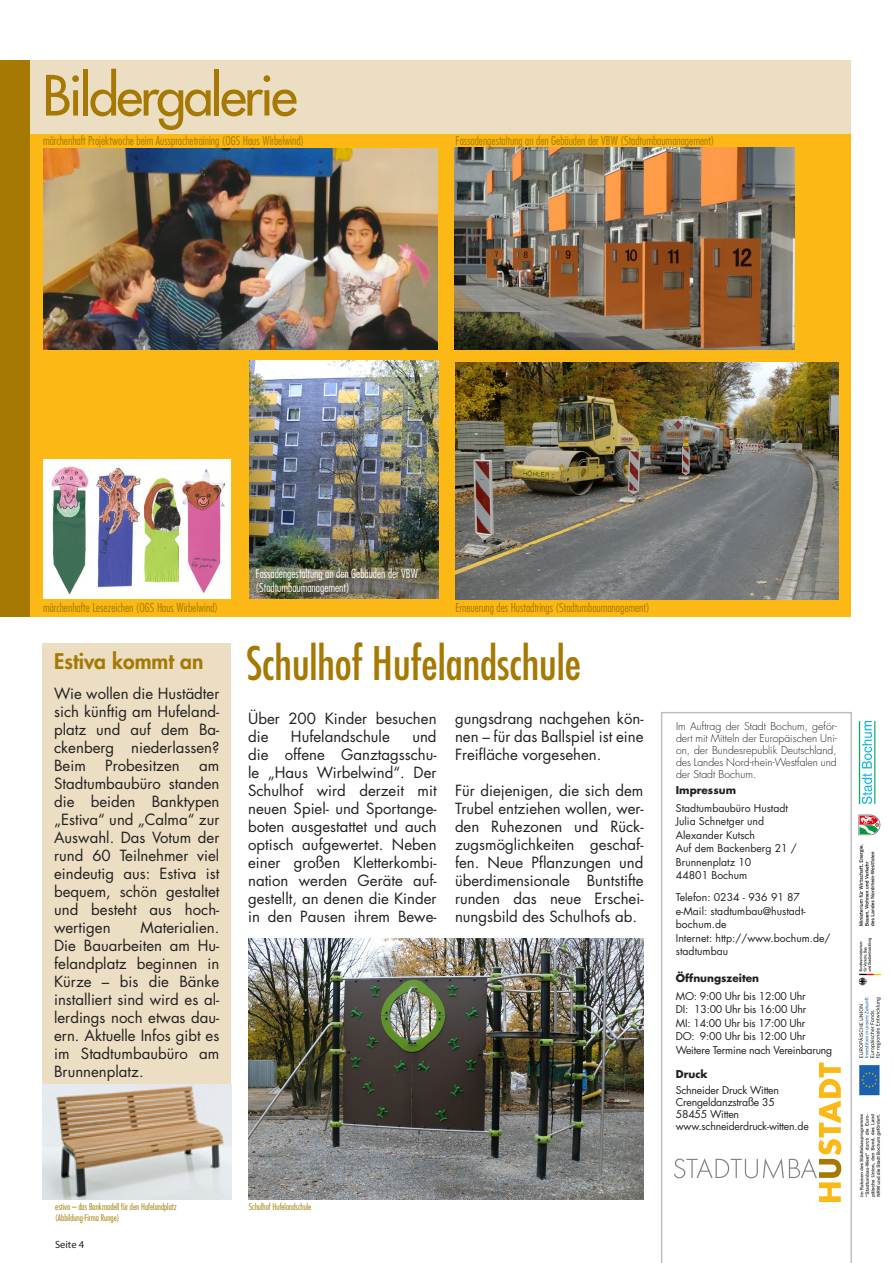
<style>
.page{position:relative;width:893px;height:1263px;background:#fff}
.page>*{position:absolute;margin:0;border:0;box-sizing:border-box;transform-origin:0 0}
.t1{font:500 54px "Futura Std";letter-spacing:-.05em;color:#a57903}
.t2{font:condensed 45px "Futura Std";color:#a57903}
.t3{font:800 21px "Futura LT";color:#a57903}
.t4{font:15px/18px "Futura Std";color:#231f20;text-align:justify}
.t5{font:300 condensed 12px "Futura Std";color:#a57903}
.t6{font:300 condensed 12px "Futura Std";color:#fff}
.t7{font:10.5px "Futura Std";letter-spacing:-.02em;color:#231f20}
.t8{font:10.5px/13.5px "Futura Std";color:#231f20}
.t9{font:300 10.5px/12px "Futura Std";color:#231f20;text-align:justify}
.t10{font:700 10.5px "Futura Std";color:#231f20}
.t11{font:10.5px "Myriad Pro";color:#231f20}
.t12{font:300 condensed 9px "Futura Std";color:#a57903}
</style>
<div class="page">
<div style="left:30px;top:60px;width:820px;height:74px;background:#ebdec2"></div>
<div style="left:43px;top:643px;width:188px;height:556px;background:#ebdec2"></div>
<svg style="left:661px;top:712px;width:191px;height:551px"></svg>
<svg style="left:674px;top:1062px;width:167px;height:140px"></svg>
<div style="left:30px;top:134px;width:820px;height:483px;background:#fcb814"></div>
<div style="left:0;top:60px;width:30px;height:557px;background:#a57903"></div>
<img style="left:455px;top:362px;width:383px;height:237px">
<img style="left:249px;top:938px;width:395px;height:261px">
<img style="left:43px;top:1084px;width:188px;height:115px">
<img style="left:43px;top:148px;width:395px;height:202px">
<img style="left:455px;top:148px;width:339px;height:201px">
<img style="left:250px;top:361px;width:188px;height:237px">
<img style="left:858px;top:721px;width:24px;height:476px">
<div style="left:43px;top:459px;width:188px;height:140px;background:#fff"></div>
<img style="left:51px;top:466px;width:173px;height:129px">
<p class="t1" style="left:43px;top:62px;width:256px">Bildergalerie</p>
<p class="t5" style="left:43px;top:134px;width:263px">märchenhaft Projektwoche beim Aussprachetraining (OGS Haus Wirbelwind)</p>
<p class="t5" style="left:456px;top:134px;width:260px">Fassadengestaltung an den Gebäuden der VBW (Stadtumbaumanagement)</p>
<p class="t6" style="left:256px;top:567px;width:164px">Fassadengestaltung an den Gebäuden der VBW</p>
<p class="t6" style="left:256px;top:580px;width:96px">(Stadtumbaumanagement)</p>
<p class="t5" style="left:43px;top:601px;width:177px">märchenhafte Lesezeichen (OGS Haus Wirbelwind)</p>
<p class="t5" style="left:456px;top:601px;width:196px">Erneuerung des Hustadtrings (Stadtumbaumanagement)</p>
<p class="t3" style="left:54px;top:647px;width:151px">Estiva kommt an</p>
<p class="t4" style="left:54px;top:685px;width:167px">Wie wollen die Hustädter sich künftig am Hufeland&shy;platz und auf dem Ba&shy;ckenberg niederlassen?<br>Beim</p>
<p class="t4" style="left:105px;top:757px;width:76px">Probesitzen</p>
<p class="t4" style="left:54px;top:757px;width:167px;text-indent:145px">am Stadtumbaubüro standen die beiden Banktypen „Estiva“ und „Calma“ zur Auswahl. Das Votum der rund 60 Teilnehmer viel eindeutig aus: Estiva ist bequem, schön gestaltet und besteht aus hoch&shy;wertigen</p>
<p class="t4" style="left:54px;top:919px;width:167px;text-indent:86px">Materialien.<br>Die Bauarbeiten am Hu&shy;felandplatz beginnen in Kürze – bis die Bänke installiert sind wird es al&shy;lerdings noch etwas dau&shy;ern. Aktuelle Infos gibt es im Stadtumbaubüro am Brunnenplatz.</p>
<p class="t2" style="left:246px;top:637px;width:336px">Schulhof Hufelandschule</p>
<p class="t4" style="left:248px;top:710px;width:190px">Über 200 Kinder besuchen die</p>
<p class="t4" style="left:291px;top:728px;width:100px">Hufelandschule</p>
<p class="t4" style="left:248px;top:728px;width:190px;text-indent:164px">und die offene Ganztagsschu&shy;le „Haus Wirbelwind“. Der Schulhof wird derzeit mit neuen Spiel- und Sportange&shy;boten ausgestattet und auch optisch aufgewertet. Neben einer großen Kletterkombi&shy;nation werden Geräte auf&shy;gestellt, an denen die Kinder in den Pausen ihrem Bewe-</p>
<p class="t4" style="left:455px;top:710px;width:190px">gungsdrang nachgehen kön&shy;nen – für das Ballspiel ist eine Freifläche vorgesehen.</p>
<p class="t4" style="left:455px;top:782px;width:190px">Für diejenigen, die sich dem Trubel entziehen wollen, wer&shy;den Ruhezonen und Rück&shy;zugsmöglichkeiten geschaf&shy;fen. Neue Pflanzungen und überdimensionale Buntstifte runden das neue Erschei&shy;nungsbild des Schulhofs ab.</p>
<p class="t9" style="left:676px;top:720px;width:162px">Im Auftrag der Stadt Bochum, geför&shy;dert mit Mitteln der Europäischen Uni&shy;on, der Bundesrepublik Deutschland, des Landes Nord-rhein-Westfalen und der Stadt Bochum.</p>
<p class="t10" style="left:676px;top:783px;width:62px">Impressum</p>
<p class="t8" style="left:676px;top:801px;width:114px">Stadtumbaubüro Hustadt</p>
<p class="t8" style="left:676px;top:815px;width:90px">Julia Schnetger und</p>
<p class="t8" style="left:676px;top:828px;width:81px">Alexander Kutsch</p>
<p class="t8" style="left:676px;top:842px;width:123px">Auf dem Backenberg 21 /<br>Brunnenplatz 10</p>
<p class="t8" style="left:676px;top:869px;width:73px">44801 Bochum</p>
<p class="t8" style="left:676px;top:891px;width:126px">Telefon: 0234 - 936 91 87</p>
<p class="t8" style="left:676px;top:904px;width:131px">e-Mail: stadtumbau@hustadt&shy;bochum.de</p>
<p class="t8" style="left:676px;top:931px;width:156px">Internet: http://www.bochum.de/ stadtumbau</p>
<p class="t10" style="left:676px;top:971px;width:85px">Öffnungszeiten</p>
<p class="t7" style="left:676px;top:989px;width:131px">MO: 9:00 Uhr bis 12:00 Uhr</p>
<p class="t7" style="left:676px;top:1003px;width:132px">DI: 13:00 Uhr bis 16:00 Uhr</p>
<p class="t7" style="left:676px;top:1016px;width:131px">MI: 14:00 Uhr bis 17:00 Uhr</p>
<p class="t7" style="left:676px;top:1030px;width:131px">DO: 9:00 Uhr bis 12:00 Uhr</p>
<p class="t7" style="left:676px;top:1043px;width:158px">Weitere Termine nach Vereinbarung</p>
<p class="t10" style="left:676px;top:1067px;width:33px">Druck</p>
<p class="t7" style="left:676px;top:1083px;width:105px">Schneider Druck Witten</p>
<p class="t7" style="left:676px;top:1095px;width:101px">Crengeldanzstraße 35</p>
<p class="t7" style="left:676px;top:1107px;width:65px">58455 Witten</p>
<p class="t7" style="left:676px;top:1119px;width:134px">www.schneiderdruck-witten.de</p>
<p class="t12" style="left:55px;top:1201px;width:123px">estiva – das Bankmodell für den Hufelandplatz</p>
<p class="t12" style="left:55px;top:1212px;width:66px">(Abbildung-Firma Runge)</p>
<p class="t11" style="left:55px;top:1237px;width:31px">Seite 4</p>
<p class="t12" style="left:249px;top:1201px;width:64px">Schulhof Hufelandschule</p>
</div>
